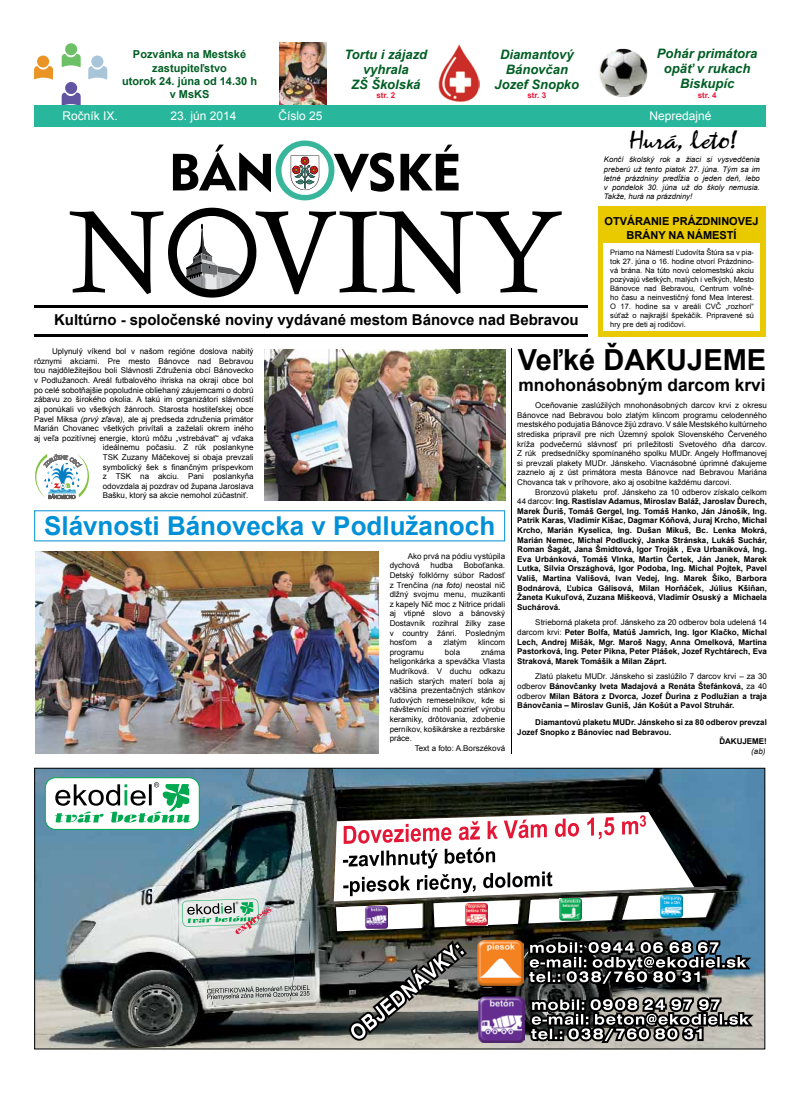
<style>
.page{position:relative;width:800px;height:1106px;background:#fff}
.page>*{position:absolute;margin:0;border:0;box-sizing:border-box;transform-origin:0 0}
.t1{font:700 29px "Arial";color:#000}
.t2{font:700 26px "Arial";color:#0090d6}
.t3{font:24px "Borealis";color:#000}
.t4{font:700 17.3px "Arial";color:#000}
.t5{font:700 15px "Arial";color:#000}
.t6{font:italic 700 13px/15px "Arial";color:#005e24;text-align:center}
.t7{font:12px "Arial";color:#fff}
.t8{font:700 11px/13.2px "Arial";color:#005e24;text-align:center}
.t9{font:700 11px/14px "Arial";color:#000;text-align:center}
.t10{font:8px/9.6px "Arial";color:#000;text-align:justify}
.t11{font:700 8px/9.6px "Arial";color:#000;text-align:justify}
.t12{font:700 8px "Arial";color:#e31837}
.t13{font:italic 8px "Arial";color:#000}
.t14{font:italic 7.7px/9.2px "Arial";color:#000;text-align:justify}
.t15{font:7.5px/9px "Arial";color:#000;text-align:justify}
.s1{font-style:italic}
.s2{font-weight:400}
</style>
<div class="page">
<svg style="left:173px;top:140px;width:285px;height:60px"></svg>
<svg style="left:70px;top:211px;width:491px;height:83px"></svg>
<svg style="left:168px;top:208px;width:88px;height:89px"></svg>
<div style="left:34px;top:105px;width:731px;height:22px;background:#28b79c"></div>
<hr style="left:34px;top:335px;width:553px;height:2px;background:#000">
<hr style="left:34px;top:306px;width:553px;height:2px;background:#000">
<hr style="left:511px;top:348px;width:1px;height:406px;background:#000">
<img style="left:438px;top:44px;width:41px;height:57px">
<img style="left:37px;top:770px;width:725px;height:277px">
<svg style="left:45px;top:777px;width:155px;height:53px"></svg>
<svg style="left:207px;top:985px;width:102px;height:15px;background:#abaeaa"></svg>
<svg style="left:334px;top:812px;width:380px;height:119px"></svg>
<svg style="left:529px;top:997px;width:224px;height:45px;background:#71706e"></svg>
<svg style="left:527px;top:940px;width:224px;height:45px;background:#53595c"></svg>
<svg style="left:349px;top:940px;width:118px;height:101px;background:#666662"></svg>
<img style="left:478px;top:996px;width:46px;height:46px">
<img style="left:477px;top:940px;width:46px;height:45px">
<svg style="left:182px;top:898px;width:89px;height:36px;background:#bac8bf"></svg>
<img style="left:279px;top:43px;width:47px;height:62px">
<img style="left:265px;top:349px;width:240px;height:151px">
<svg style="left:34px;top:510px;width:471px;height:31px"></svg>
<img style="left:598px;top:49px;width:49px;height:48px">
<svg style="left:62px;top:54px;width:19px;height:13px"></svg>
<div style="left:65px;top:43px;width:12px;height:12px;background:#6dc065;border-radius:50%"></div>
<svg style="left:88px;top:66px;width:19px;height:14px"></svg>
<div style="left:91px;top:55px;width:12px;height:13px;background:#a8c5da;border-radius:50%"></div>
<svg style="left:34px;top:66px;width:19px;height:14px"></svg>
<div style="left:37px;top:55px;width:12px;height:13px;background:#e99424;border-radius:50%"></div>
<svg style="left:62px;top:92px;width:19px;height:12px"></svg>
<div style="left:65px;top:82px;width:12px;height:12px;background:#6155a2;border-radius:50%"></div>
<div style="left:598px;top:206px;width:167px;height:131px;background:#e9ca00"></div>
<div style="left:603px;top:244px;width:156px;height:87px;background:#fff"></div>
<img style="left:35px;top:552px;width:343px;height:201px">
<svg style="left:35px;top:454px;width:55px;height:45px"></svg>
<h3 class="t8" style="left:122px;top:48px;width:137px">Pozvánka na Mestské zastupiteľstvo<br>utorok 24. júna od 14.30 h v MsKS</h3>
<h3 class="t6" style="left:344px;top:47px;width:84px">Tortu i zájazd vyhrala<br>ZŠ Školská</h3>
<p class="t12" style="left:376px;top:90px;width:20px">str. 2</p>
<h3 class="t6" style="left:494px;top:47px;width:86px">Diamantový<br>Bánovčan<br>Jozef Snopko</h3>
<p class="t12" style="left:527px;top:90px;width:20px">str. 3</p>
<h3 class="t6" style="left:656px;top:47px;width:102px">Pohár primátora opäť v rukach<br>Biskupíc</h3>
<p class="t12" style="left:697px;top:90px;width:20px">str. 4</p>
<h3 class="t7" style="left:62px;top:107px;width:57px">Ročník IX.</h3>
<h3 class="t7" style="left:170px;top:107px;width:68px">23. jún 2014</h3>
<h3 class="t7" style="left:278px;top:107px;width:46px">Číslo 25</h3>
<h3 class="t7" style="left:649px;top:107px;width:64px">Nepredajné</h3>
<h3 class="t5" style="left:54px;top:310px;width:526px">Kultúrno - spoločenské noviny vydávané mestom Bánovce nad Bebravou</h3>
<h3 class="t3" style="left:627px;top:126px;width:109px">Hurá, leto!</h3>
<p class="t14" style="left:603px;top:155px;width:157px">Končí školský rok a žiaci si vysvedčenia preberú už tento piatok 27. júna. Tým sa im letné prázdniny predĺžia o jeden deň, lebo v pondelok 30. júna už do školy nemusia.<br>Takže, hurá na prázdniny!</p>
<h3 class="t9" style="left:604px;top:214px;width:156px">OTVÁRANIE PRÁZDNINOVEJ<br>BRÁNY NA NÁMESTÍ</h3>
<p class="t15" style="left:610px;top:248px;width:145px">Priamo na Námestí Ľudovíta Štúra sa v pia&shy;tok 27. júna o 16. hodine otvorí Prázdnino&shy;vá brána. Na túto novú celomestskú akciu pozývajú všetkých, malých i veľkých, Mesto Bánovce nad Bebravou, Centrum voľné&shy;ho času a neinvestičný fond Mea Interest.<br>O 17. hodine sa v areáli CVČ „rozhorí“ súťaž o najkrajší špekáčik. Pripravené sú hry pre deti aj rodičovi.</p>
<p class="t10" style="left:52px;top:347px;width:203px">Uplynulý víkend bol v našom regióne doslova nabitý</p>
<p class="t10" style="left:34px;top:356px;width:221px">rôznymi akciami. Pre mesto Bánovce nad Bebravou</p>
<p class="t10" style="left:34px;top:366px;width:221px">tou najdôležitejšou boli Slávnosti Združenia obcí Bánovecko</p>
<p class="t10" style="left:34px;top:375px;width:221px">v Podlužanoch. Areál futbalového ihriska na okraji obce bol</p>
<p class="t10" style="left:34px;top:385px;width:221px">po celé sobotňajšie popoludnie obliehaný záujemcami o dobrú</p>
<p class="t10" style="left:34px;top:395px;width:221px">zábavu zo širokého okolia. A takú im organizátori slávností</p>
<p class="t10" style="left:34px;top:404px;width:221px">aj ponúkali vo všetkých žánroch. Starosta hostiteľskej obce</p>
<p class="t10" style="left:34px;top:414px;width:221px">Pavel Miksa <span class="s1">(prvý zľava),</span> ale aj predseda združenia primátor</p>
<p class="t10" style="left:34px;top:423px;width:221px">Marián Chovanec všetkých privítali a zaželali okrem iného</p>
<p class="t10" style="left:34px;top:433px;width:221px">aj veľa pozitívnej energie, ktorú môžu „vstrebávať“ aj vďaka</p>
<p class="t10" style="left:103px;top:443px;width:152px">ideálnemu počasiu. Z rúk poslankyne</p>
<p class="t10" style="left:103px;top:452px;width:152px">TSK Zuzany Máčekovej si obaja prevzali</p>
<p class="t10" style="left:103px;top:462px;width:152px">symbolický šek s finančným príspevkom</p>
<p class="t10" style="left:103px;top:471px;width:152px">z TSK na akciu. Pani poslankyňa</p>
<p class="t10" style="left:103px;top:481px;width:152px">odovzdala aj pozdrav od župana Jaroslava</p>
<p class="t10" style="left:103px;top:491px;width:147px">Bašku, ktorý sa akcie nemohol zúčastniť.</p>
<h2 class="t2" style="left:44px;top:509px;width:452px">Slávnosti Bánovecka v Podlužanoch</h2>
<p class="t10" style="left:389px;top:551px;width:117px;text-indent:18px">Ako prvá na pódiu vystúpila dychová</p>
<p class="t10" style="left:389px;top:561px;width:117px;text-indent:74px">Boboťanka.<br>Detský folklórny súbor Radosť z Trenčína <span class="s1">(na foto)</span> neostal nič dlžný svojmu menu, muzikanti z kapely Nič moc z Nitrice pridali aj vtipné slovo a bánovský Dostavník rozihral žilky zase v country žánri. Posledným hosťom</p>
<p class="t10" style="left:430px;top:561px;width:24px">hudba</p>
<p class="t10" style="left:428px;top:637px;width:6px">a</p>
<p class="t10" style="left:443px;top:637px;width:25px">zlatým</p>
<p class="t10" style="left:478px;top:637px;width:29px">klincom</p>
<p class="t10" style="left:389px;top:647px;width:117px;text-indent:91px">známa heligonkárka a speváčka Vlasta Mudríková. V duchu odkazu našich starých materí bola aj väčšina prezentačných stánkov ľudových remeselníkov, kde si návštevníci mohli pozrieť výrobu keramiky, drôtovania, zdobenie perníkov, košikárske a rezbárske práce.</p>
<p class="t10" style="left:414px;top:743px;width:92px">Text a foto: A.Borszéková</p>
<p class="t10" style="left:389px;top:647px;width:36px">programu</p>
<p class="t10" style="left:445px;top:647px;width:17px">bola</p>
<h1 class="t1" style="left:518px;top:341px;width:250px">Veľké ĎAKUJEME</h1>
<h3 class="t4" style="left:518px;top:374px;width:249px">mnohonásobným darcom krvi</h3>
<p class="t10" style="left:517px;top:400px;width:251px;text-indent:18px">Oceňovanie zaslúžilých mnohonásobných darcov krvi z okresu Bánovce nad Bebravou bolo zlatým klincom programu celodenného mestského podujatia Bánovce žijú zdravo. V sále Mestského kultúrneho strediska pripravil pre nich Územný spolok Slovenského Červeného kríža podvečernú slávnosť pri príležitosti Svetového dňa darcov.<br>Z rúk predsedníčky spomínaného spolku MUDr. Angely Hoffmanovej si prevzali plakety MUDr. Jánskeho. Viacnásobné úprimné ďakujeme zaznelo aj z úst primátora mesta Bánovce nad Bebravou Mariána Chovanca tak v príhovore, ako aj osobitne každému darcovi.</p>
<p class="t11" style="left:517px;top:487px;width:251px;text-indent:18px"><span class="s2">Bronzovú plaketu prof. Jánskeho za 10 odberov získalo celkom 44 darcov:</span> Ing. Rastislav Adamus, Miroslav Baláž, Jaroslav Ďurech, Marek Ďuriš, Tomáš Gergel, Ing. Tomáš Hanko, Ján Jánošík, Ing.<br>Patrik Karas, Vladimír Kišac, Dagmar Kóňová, Juraj Krcho, Michal Krcho, Marián Kyselica, Ing. Dušan Mikuš, Bc. Lenka Mokrá, Marián Nemec, Michal Podlucký, Janka Stránska, Lukáš Suchár, Roman Šagát, Jana Šmidtová, Igor Troják , Eva Urbaníková, Ing.<br>Eva Urbánková, Tomáš Vlnka, Martin Čertek, Ján Janek, Marek Lutka, Silvia Országhová, Igor Podoba, Ing. Michal Pojtek, Pavel Vališ, Martina Vališová, Ivan Vedej, Ing. Marek Šiko, Barbora Bodnárová, Ľubica Gálisová, Milan Horňáček, Július Kšiňan, Žaneta Kukuľová, Zuzana Miškeová, Vladimír Osuský a Michaela Suchárová.</p>
<p class="t11" style="left:517px;top:618px;width:251px;text-indent:18px"><span class="s2">Strieborná plaketa prof. Jánskeho za 20 odberov bola udelená 14 darcom krvi:</span> Peter Bolfa, Matúš Jamrich, Ing. Igor Klačko, Michal Lech, Andrej Mišák, Mgr. Maroš Nagy, Anna Omelková, Martina Pastorková, Ing. Peter Pikna, Peter Plášek, Jozef Rychtárech, Eva Straková, Marek Tomášik a Milan Záprt.</p>
<p class="t11" style="left:517px;top:672px;width:251px;text-indent:18px"><span class="s2">Zlatú plaketu MUDr. Jánskeho si zaslúžilo 7 darcov krvi – za 30 odberov</span> Bánovčanky Iveta Madajová a Renáta Štefánková, <span class="s2">za 40 odberov</span> Milan Bátora z Dvorca, Jozef Ďurina z Podlužian a traja Bánovčania – Miroslav Guniš, Ján Košút a Pavol Struhár.</p>
<p class="t11" style="left:535px;top:717px;width:233px">Diamantovú plaketu MUDr. Jánskeho si za 80 odberov prevzal</p>
<p class="t11" style="left:517px;top:727px;width:155px">Jozef Snopko z Bánoviec nad Bebravou.</p>
<p class="t11" style="left:719px;top:737px;width:49px">ĎAKUJEME!</p>
<p class="t13" style="left:751px;top:746px;width:16px">(ab)</p>
</div>
